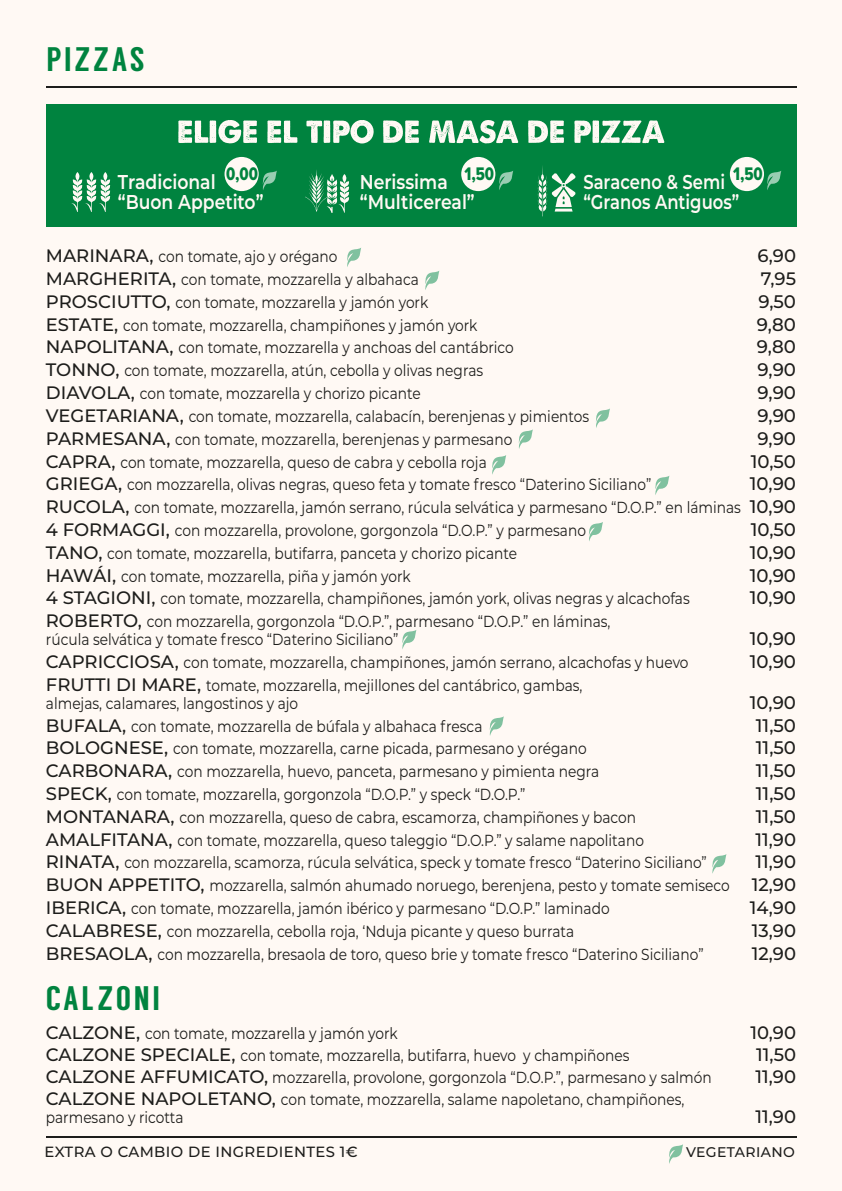
<style>
.page{position:relative;width:842px;height:1191px;background:#fff}
.page>*{position:absolute;margin:0;border:0;box-sizing:border-box;transform-origin:0 0}
.t1{font:34px "Langdon";letter-spacing:.08em;color:#00833f}
.t2{font:600 20px/20px "Montserrat";color:#fff9f4;scale:.86 1}
.t3{font:600 20px/20px "Montserrat";color:#fff9f4;scale:.82 1}
.t4{font:18.8px "Proxima Nova Cond Extrabld";color:#00833f;scale:.89 1}
.t5{font:500 18.2px "Montserrat";color:#1d1d1b}
.t6{font:500 18px "Montserrat";color:#1d1d1b}
.t7{font:16px/18px "Montserrat";color:#1d1d1b;scale:.86 1}
.t8{font:500 14.8px "Montserrat";letter-spacing:.025em;color:#1d1d1b}
.t9{font:500 14px "Montserrat";letter-spacing:.025em;color:#1d1d1b}
.s1{font-weight:500;font-size:18px}
.s2{font-weight:500;font-size:18.2px}
</style>
<div class="page">
<div style="left:0;top:0;width:842px;height:1190px;background:#fff9f4"></div>
<svg style="left:669px;top:1144px;width:14px;height:20px"></svg>
<hr style="left:46px;top:1136px;width:751px;height:1px;background:#1d1d1b">
<hr style="left:46px;top:86px;width:751px;height:1px;background:#1d1d1b">
<div style="left:46px;top:104px;width:751px;height:123px;background:#00833f"></div>
<svg style="left:178px;top:120px;width:79px;height:23px"></svg>
<svg style="left:267px;top:120px;width:30px;height:23px"></svg>
<svg style="left:306px;top:120px;width:68px;height:23px"></svg>
<svg style="left:383px;top:120px;width:36px;height:23px"></svg>
<svg style="left:429px;top:120px;width:89px;height:23px"></svg>
<svg style="left:528px;top:120px;width:36px;height:23px"></svg>
<svg style="left:574px;top:120px;width:90px;height:23px"></svg>
<svg style="left:71px;top:172px;width:40px;height:40px"></svg>
<svg style="left:305px;top:170px;width:45px;height:43px"></svg>
<svg style="left:537px;top:166px;width:39px;height:50px"></svg>
<div style="left:225px;top:157px;width:34px;height:34px;background:#fff9f4;border-radius:50%"></div>
<div style="left:461px;top:157px;width:34px;height:34px;background:#fff9f4;border-radius:50%"></div>
<div style="left:730px;top:157px;width:34px;height:34px;background:#fff9f4;border-radius:50%"></div>
<svg style="left:347px;top:248px;width:14px;height:19px"></svg>
<svg style="left:262px;top:171px;width:15px;height:19px"></svg>
<svg style="left:499px;top:171px;width:14px;height:19px"></svg>
<svg style="left:767px;top:171px;width:14px;height:19px"></svg>
<svg style="left:425px;top:271px;width:14px;height:19px"></svg>
<svg style="left:596px;top:408px;width:14px;height:20px"></svg>
<svg style="left:518px;top:429px;width:15px;height:20px"></svg>
<svg style="left:492px;top:455px;width:14px;height:20px"></svg>
<svg style="left:655px;top:476px;width:14px;height:19px"></svg>
<svg style="left:588px;top:522px;width:15px;height:19px"></svg>
<svg style="left:402px;top:630px;width:14px;height:19px"></svg>
<svg style="left:489px;top:716px;width:15px;height:20px"></svg>
<svg style="left:712px;top:854px;width:14px;height:19px"></svg>
<h1 class="t1" style="left:46px;top:39px;width:100px">PIZZAS</h1>
<p class="t4" style="left:226px;top:160px;width:37px">0,00</p>
<p class="t4" style="left:464px;top:160px;width:35px">1,50</p>
<p class="t4" style="left:733px;top:160px;width:35px">1,50</p>
<p class="t2" style="left:118px;top:171px;width:171px">Tradicional “Buon Appetito”</p>
<p class="t2" style="left:360px;top:171px;width:135px">Nerissima “Multicereal”</p>
<p class="t3" style="left:583px;top:171px;width:192px">Saraceno &amp; Semi “Granos Antiguos”</p>
<p class="t7" style="left:46px;top:247px;width:341px"><span class="s1">MARINARA,</span> con tomate, ajo y orégano</p>
<p class="t6" style="left:757px;top:243px;width:40px">6,90</p>
<p class="t7" style="left:46px;top:270px;width:435px"><span class="s1">MARGHERITA,</span> con tomate, mozzarella y albahaca</p>
<p class="t6" style="left:761px;top:266px;width:37px">7,95</p>
<p class="t7" style="left:46px;top:293px;width:446px"><span class="s1">PROSCIUTTO,</span> con tomate, mozzarella y jamón york</p>
<p class="t5" style="left:758px;top:289px;width:39px">9,50</p>
<p class="t7" style="left:46px;top:315px;width:503px"><span class="s1">ESTATE,</span> con tomate, mozzarella, champiñones y jamón york</p>
<p class="t5" style="left:757px;top:311px;width:41px">9,80</p>
<p class="t7" style="left:46px;top:338px;width:545px"><span class="s1">NAPOLITANA,</span> con tomate, mozzarella y anchoas del cantábrico</p>
<p class="t5" style="left:757px;top:334px;width:41px">9,80</p>
<p class="t7" style="left:46px;top:361px;width:510px"><span class="s1">TONNO,</span> con tomate, mozzarella, atún, cebolla y olivas negras</p>
<p class="t5" style="left:757px;top:357px;width:40px">9,90</p>
<p class="t7" style="left:46px;top:384px;width:437px"><span class="s1">DIAVOLA,</span> con tomate, mozzarella y chorizo picante</p>
<p class="t5" style="left:757px;top:380px;width:40px">9,90</p>
<p class="t7" style="left:46px;top:407px;width:633px"><span class="s1">VEGETARIANA,</span> con tomate, mozzarella, calabacín, berenjenas y pimientos</p>
<p class="t5" style="left:757px;top:403px;width:40px">9,90</p>
<p class="t7" style="left:46px;top:429px;width:544px"><span class="s1">PARMESANA,</span> con tomate, mozzarella, berenjenas y parmesano</p>
<p class="t5" style="left:757px;top:425px;width:40px">9,90</p>
<p class="t7" style="left:46px;top:452px;width:514px"><span class="s1">CAPRA,</span> con tomate, mozzarella, queso de cabra y cebolla roja</p>
<p class="t5" style="left:751px;top:448px;width:47px">10,50</p>
<p class="t7" style="left:46px;top:475px;width:705px"><span class="s1">GRIEGA,</span> con mozzarella, olivas negras, queso feta y tomate fresco “Daterino Siciliano”</p>
<p class="t5" style="left:750px;top:471px;width:48px">10,90</p>
<p class="t7" style="left:46px;top:495px;width:874px;line-height:22.8px"><span class="s1">RUCOLA,</span> con tomate, mozzarella, jamón serrano, rúcula selvática y parmesano “D.O.P.” en láminas <span class="s2">10,90<br></span><span class="s1">4 FORMAGGI,</span> con mozzarella, provolone, gorgonzola “D.O.P.” y parmesano</p>
<p class="t5" style="left:751px;top:517px;width:47px">10,50</p>
<p class="t7" style="left:46px;top:543px;width:549px"><span class="s1">TANO,</span> con tomate, mozzarella, butifarra, panceta y chorizo picante</p>
<p class="t5" style="left:750px;top:539px;width:48px">10,90</p>
<p class="t7" style="left:46px;top:566px;width:426px"><span class="s2">HAWÁI,</span> con tomate, mozzarella, piña y jamón york</p>
<p class="t5" style="left:750px;top:562px;width:48px">10,90</p>
<p class="t7" style="left:46px;top:589px;width:750px"><span class="s1">4 STAGIONI,</span> con tomate, mozzarella, champiñones, jamón york, olivas negras y alcachofas</p>
<p class="t5" style="left:750px;top:585px;width:48px">10,90</p>
<p class="t7" style="left:46px;top:612px;width:658px"><span class="s1">ROBERTO,</span> con mozzarella, gorgonzola “D.O.P.”, parmesano “D.O.P.” en láminas, rúcula selvática y tomate fresco “Daterino Siciliano”</p>
<p class="t5" style="left:750px;top:626px;width:48px">10,90</p>
<p class="t7" style="left:46px;top:653px;width:749px"><span class="s1">CAPRICCIOSA,</span> con tomate, mozzarella, champiñones, jamón serrano, alcachofas y huevo</p>
<p class="t5" style="left:750px;top:649px;width:48px">10,90</p>
<p class="t7" style="left:46px;top:675px;width:625px"><span class="s1">FRUTTI DI MARE,</span> tomate, mozzarella, mejillones del cantábrico, gambas, almejas, calamares, langostinos y ajo</p>
<p class="t5" style="left:750px;top:689px;width:48px">10,90</p>
<p class="t7" style="left:46px;top:716px;width:509px"><span class="s1">BUFALA,</span> con tomate, mozzarella de búfala y albahaca fresca</p>
<p class="t5" style="left:756px;top:712px;width:42px">11,50</p>
<p class="t7" style="left:46px;top:739px;width:630px"><span class="s1">BOLOGNESE,</span> con tomate, mozzarella, carne picada, parmesano y orégano</p>
<p class="t5" style="left:756px;top:735px;width:42px">11,50</p>
<p class="t7" style="left:46px;top:762px;width:645px"><span class="s1">CARBONARA,</span> con mozzarella, huevo, panceta, parmesano y pimienta negra</p>
<p class="t5" style="left:756px;top:758px;width:42px">11,50</p>
<p class="t7" style="left:46px;top:785px;width:559px"><span class="s1">SPECK,</span> con tomate, mozzarella, gorgonzola “D.O.P.” y speck “D.O.P.”</p>
<p class="t5" style="left:756px;top:781px;width:42px">11,50</p>
<p class="t7" style="left:46px;top:807px;width:688px"><span class="s1">MONTANARA,</span> con mozzarella, queso de cabra, escamorza, champiñones y bacon</p>
<p class="t5" style="left:756px;top:803px;width:42px">11,50</p>
<p class="t7" style="left:46px;top:830px;width:697px"><span class="s1">AMALFITANA,</span> con tomate, mozzarella, queso taleggio “D.O.P.” y salame napolitano</p>
<p class="t6" style="left:755px;top:826px;width:42px">11,90</p>
<p class="t7" style="left:46px;top:853px;width:770px"><span class="s1">RINATA,</span> con mozzarella, scamorza, rúcula selvática, speck y tomate fresco “Daterino Siciliano”</p>
<p class="t6" style="left:755px;top:849px;width:42px">11,90</p>
<p class="t7" style="left:46px;top:873px;width:874px;line-height:22.8px"><span class="s1">BUON APPETITO,</span> mozzarella, salmón ahumado noruego, berenjena, pesto y tomate semiseco <span class="s1">12,90<br>IBERICA,</span> con tomate, mozzarella, jamón ibérico y parmesano “D.O.P.” laminado</p>
<p class="t6" style="left:750px;top:895px;width:48px">14,90</p>
<p class="t7" style="left:46px;top:921px;width:616px"><span class="s1">CALABRESE,</span> con mozzarella, cebolla roja, ‘Nduja picante y queso burrata</p>
<p class="t6" style="left:752px;top:918px;width:46px">13,90</p>
<p class="t7" style="left:46px;top:944px;width:766px"><span class="s1">BRESAOLA,</span> con mozzarella, bresaola de toro, queso brie y tomate fresco “Daterino Siciliano”</p>
<p class="t6" style="left:752px;top:940px;width:46px">12,90</p>
<h1 class="t1" style="left:46px;top:978px;width:116px">CALZONI</h1>
<p class="t7" style="left:46px;top:1023px;width:411px"><span class="s1">CALZONE,</span> con tomate, mozzarella y jamón york</p>
<p class="t6" style="left:750px;top:1020px;width:47px">10,90</p>
<p class="t7" style="left:46px;top:1045px;width:680px"><span class="s1">CALZONE SPECIALE,</span> con tomate, mozzarella, butifarra, huevo y champiñones</p>
<p class="t6" style="left:756px;top:1042px;width:41px">11,50</p>
<p class="t7" style="left:46px;top:1067px;width:776px"><span class="s1">CALZONE AFFUMICATO,</span> mozzarella, provolone, gorgonzola “D.O.P.”, parmesano y salmón</p>
<p class="t6" style="left:755px;top:1064px;width:42px">11,90</p>
<p class="t7" style="left:46px;top:1089px;width:744px"><span class="s1">CALZONE NAPOLETANO,</span> con tomate, mozzarella, salame napoletano, champiñones, parmesano y ricotta</p>
<p class="t6" style="left:755px;top:1104px;width:42px">11,90</p>
<p class="t8" style="left:44px;top:1141px;width:315px">EXTRA O CAMBIO DE INGREDIENTES 1€</p>
<p class="t9" style="left:686px;top:1142px;width:110px">VEGETARIANO</p>
</div>
